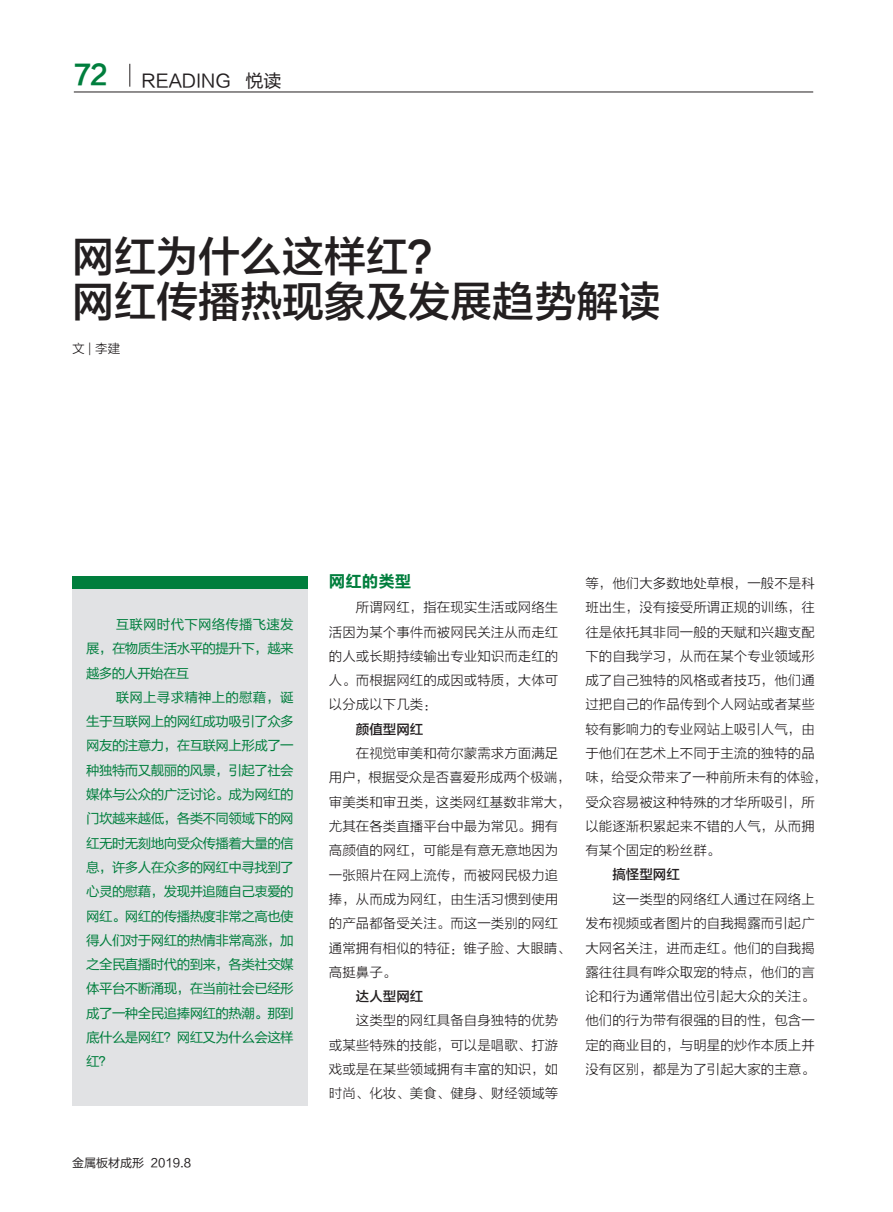
<style>
.page{position:relative;width:893px;height:1212px;background:#fff}
.page>*{position:absolute;margin:0;border:0;box-sizing:border-box;transform-origin:0 0}
.t1{font:42px/45px "FZLTZHK GBK1 0";color:#231f20}
.t2{font:27px "FZLTCHJW GB1 0";color:#007e3d}
.t3{font:18px "FZLTHK GBK1 0";color:#231f20}
.t4{font:16.5px "FZLTCHJW GB1 0";color:#007e3d}
.t5{font:13.5px/24.3px "FZLTXHK";color:#231f20;text-align:justify}
.t6{font:13.5px/24.3px "FZLTHK GBK1 0";letter-spacing:-.04em;color:#007e3d;text-align:justify}
.t7{font:13.5px "FZLTZHK GBK1 0";color:#231f20}
.t8{font:12.75px "FZLTXHK";color:#231f20}
.t9{font:12px "FZLTHK GBK1 0";color:#231f20}
</style>
<div class="page">
<hr style="left:74px;top:92px;width:739px;height:1px;background:#231f20">
<svg style="left:130px;top:64px;width:1px;height:23px"></svg>
<div style="left:72px;top:588px;width:236px;height:518px;background:#e1e2e4"></div>
<div style="left:72px;top:576px;width:235px;height:12px;background:#007e3d"></div>
<h2 class="t2" style="left:74px;top:60px;width:35px">72</h2>
<h3 class="t3" style="left:142px;top:71px;width:141px">READING 悦读</h3>
<h1 class="t1" style="left:72px;top:235px;width:590px">网红为什么这样红？<br>网红传播热现象及发展趋势解读</h1>
<p class="t8" style="left:72px;top:341px;width:50px">文 | 李建</p>
<p class="t6" style="left:86px;top:612px;width:209px;text-indent:30px">互联网时代下网络传播飞速发展，在物质生活水平的提升下，越来越多的人开始在互</p>
<p class="t6" style="left:86px;top:685px;width:209px;text-indent:30px">联网上寻求精神上的慰藉，诞生于互联网上的网红成功吸引了众多网友的注意力，在互联网上形成了一种独特而又靓丽的风景，引起了社会媒体与公众的广泛讨论。成为网红的门坎越来越低，各类不同领域下的网红无时无刻地向受众传播着大量的信息，许多人在众多的网红中寻找到了心灵的慰藉，发现并追随自己衷爱的网红。网红的传播热度非常之高也使得人们对于网红的热情非常高涨，加之全民直播时代的到来，各类社交媒体平台不断涌现，在当前社会已经形成了一种全民追捧网红的热潮。那到底什么是网红？网红又为什么会这样红？</p>
<p class="t9" style="left:72px;top:1156px;width:120px">金属板材成形 2019.8</p>
<p class="t4" style="left:329px;top:573px;width:84px">网红的类型</p>
<p class="t5" style="left:329px;top:596px;width:231px;text-indent:27px">所谓网红，指在现实生活或网络生活因为某个事件而被网民关注从而走红的人或长期持续输出专业知识而走红的人。而根据网红的成因或特质，大体可以分成以下几类：</p>
<p class="t7" style="left:356px;top:721px;width:69px">颜值型网红</p>
<p class="t5" style="left:329px;top:741px;width:244px;text-align:left;text-indent:27px">在视觉审美和荷尔蒙需求方面满足用户，根据受众是否喜爱形成两个极端，审美类和审丑类，这类网红基数非常大，尤其在各类直播平台中最为常见。拥有高颜值的网红，可能是有意无意地因为一张照片在网上流传，而被网民极力追捧，从而成为网红，由生活习惯到使用的产品都备受关注。而这一类别的网红通常拥有相似的特征：锥子脸、大眼睛、高挺鼻子。</p>
<p class="t7" style="left:356px;top:989px;width:69px">达人型网红</p>
<p class="t5" style="left:329px;top:1009px;width:231px;text-indent:27px">这类型的网红具备自身独特的优势或某些特殊的技能，可以是唱歌、打游戏或是在某些领域拥有丰富的知识，如时尚、化妆、美食、健身、财经领域等</p>
<p class="t5" style="left:585px;top:571px;width:244px;text-align:left">等，他们大多数地处草根，一般不是科班出生，没有接受所谓正规的训练，往往是依托其非同一般的天赋和兴趣支配下的自我学习，从而在某个专业领域形成了自己独特的风格或者技巧，他们通过把自己的作品传到个人网站或者某些较有影响力的专业网站上吸引人气，由于他们在艺术上不同于主流的独特的品味，给受众带来了一种前所未有的体验，受众容易被这种特殊的才华所吸引，所以能逐渐积累起来不错的人气，从而拥有某个固定的粉丝群。</p>
<p class="t7" style="left:612px;top:867px;width:69px">搞怪型网红</p>
<p class="t5" style="left:585px;top:887px;width:231px;text-indent:27px">这一类型的网络红人通过在网络上发布视频或者图片的自我揭露而引起广大网名关注，进而走红。他们的自我揭露往往具有哗众取宠的特点，他们的言论和行为通常借出位引起大众的关注。他们的行为带有很强的目的性，包含一定的商业目的，与明星的炒作本质上并没有区别，都是为了引起大家的主意。</p>
</div>
